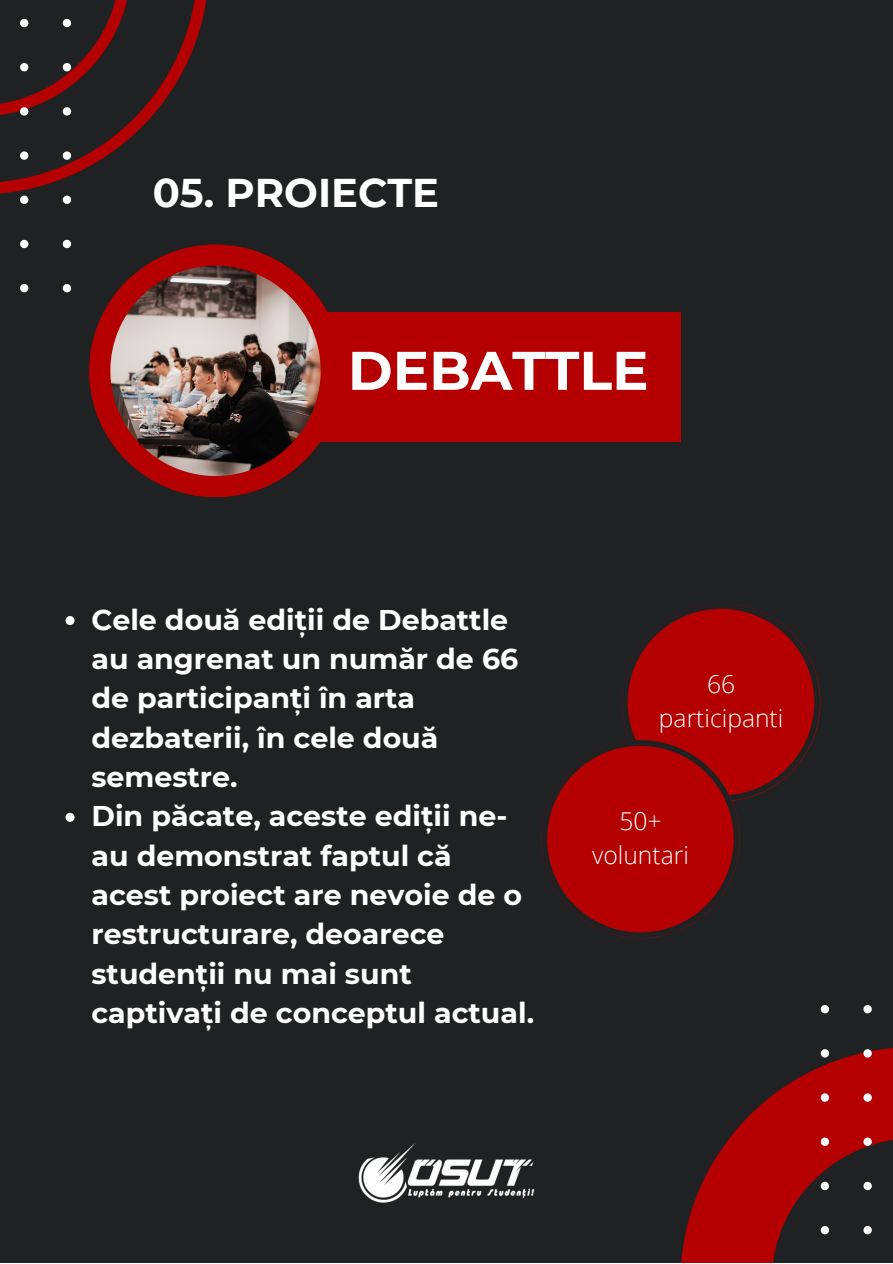
<style>
.page{position:relative;width:893px;height:1264px;background:#fff}
.page>*{position:absolute;margin:0;border:0;box-sizing:border-box;transform-origin:0 0}
.t1{font:700 54.3px "Montserrat";color:#fff}
.t2{font:700 40.05px "Montserrat";color:#fff}
.t3{font:700 28.5px/39.3px "Montserrat";color:#fff}
.t4{font:300 24.6px/33.8px "Open Sans";color:#fff;text-align:center}
</style>
<div class="page">
<div style="left:0;top:0;width:892px;height:1262px;background:#1f2122"></div>
<svg style="left:0;top:0;width:207px;height:292px"></svg>
<svg style="left:681px;top:1067px;width:139px;height:195px;fill:#b40001"></svg>
<svg style="left:820px;top:1005px;width:72px;height:230px"></svg>
<img style="left:358px;top:1143px;width:177px;height:60px">
<div style="left:185px;top:313px;width:495px;height:129px;background:#b40001"></div>
<svg style="left:541px;top:603px;width:278px;height:335px"></svg>
<svg style="left:66px;top:616px;width:9px;height:9px"></svg>
<svg style="left:66px;top:812px;width:9px;height:9px"></svg>
<svg style="left:89px;top:244px;width:253px;height:253px"></svg>
<p class="t2" style="left:153px;top:169px;width:288px">05. PROIECTE</p>
<p class="t1" style="left:348px;top:337px;width:302px">DEBATTLE</p>
<p class="t3" style="left:91px;top:599px;width:428px">Cele două ediții de Debattle au angrenat un număr de 66 de participanți în arta dezbaterii, în cele două semestre.</p>
<p class="t3" style="left:91px;top:796px;width:444px">Din păcate, aceste ediții ne&shy;au demonstrat faptul că acest proiect are nevoie de o restructurare, deoarece studenții nu mai sunt captivați de conceptul actual.</p>
<p class="t4" style="left:659px;top:666px;width:126px">66 participanti</p>
<p class="t4" style="left:592px;top:803px;width:98px">50+ voluntari</p>
</div>
